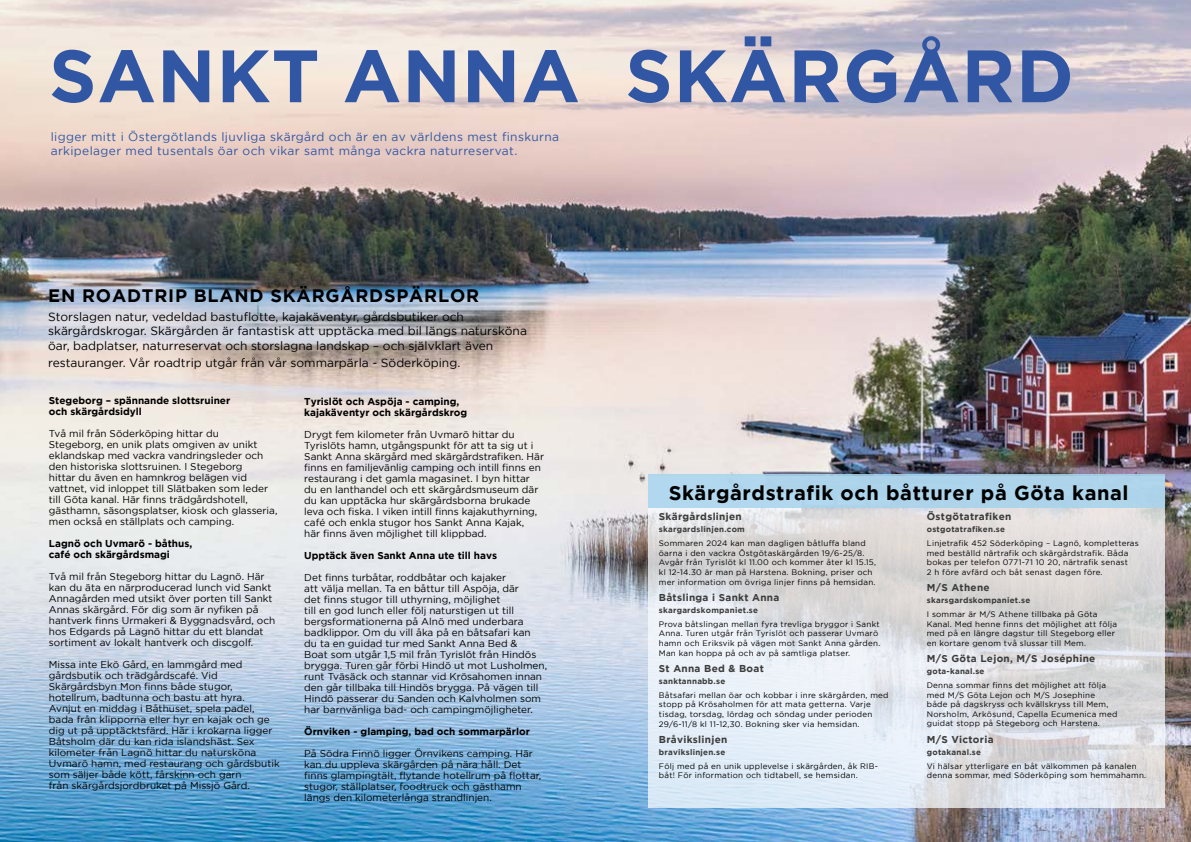
<style>
.page{position:relative;width:1191px;height:842px;background:#fff}
.page>*{position:absolute;margin:0;border:0;box-sizing:border-box;transform-origin:0 0}
.t1{font:700 74px "Gotham";letter-spacing:.015em;color:#3156a3}
.t2{font:700 20px "Gotham";letter-spacing:.03em;color:#000}
.t3{font:700 18px "Gotham";letter-spacing:.045em;color:#000}
.t4{font:12px/14.4px "Gotham";color:#000}
.t5{font:12px/14.4px "Gotham";letter-spacing:.03em;color:#3156a3}
.t6{font:10px/11px "Gotham";color:#000}
.t7{font:700 10px/11px "Gotham";color:#000}
.t8{font:700 10px "Gotham";letter-spacing:.03em;color:#3c3c3b}
.t9{font:8px/9.6px "Gotham";letter-spacing:.03em;color:#000}
.t10{font:700 8px "Gotham";letter-spacing:.03em;color:#3c3c3b}
</style>
<div class="page">
<img style="left:0;top:0;width:1191px;height:842px">
<svg style="left:648px;top:508px;width:516px;height:299px;background:#dee1e5"></svg>
<div style="left:648px;top:474px;width:516px;height:34px;background:#a8d4ed"></div>
<h1 class="t1" style="left:49px;top:33px;width:1026px">SANKT ANNA SKÄRGÅRD</h1>
<p class="t5" style="left:51px;top:129px;width:510px">ligger mitt i Östergötlands ljuvliga skärgård och är en av världens mest finskurna arkipelager med tusentals öar och vikar samt många vackra naturreservat.</p>
<h3 class="t3" style="left:48px;top:285px;width:432px">EN ROADTRIP BLAND SKÄRGÅRDSPÄRLOR</h3>
<p class="t4" style="left:48px;top:309px;width:480px">Storslagen natur, vedeldad bastuflotte, kajakäventyr, gårdsbutiker och skärgårdskrogar. Skärgården är fantastisk att upptäcka med bil längs natursköna öar, badplatser, naturreservat och storslagna landskap – och självklart även</p>
<p class="t4" style="left:48px;top:355px;width:413px">restauranger. Vår roadtrip utgår från vår sommarpärla - Söderköping.</p>
<p class="t7" style="left:49px;top:395px;width:183px">Stegeborg – spännande slottsruiner och skärgårdsidyll</p>
<p class="t6" style="left:49px;top:428px;width:230px">Två mil från Söderköping hittar du<br>Stegeborg, en unik plats omgiven av unikt eklandskap med vackra vandringsleder och den historiska slottsruinen. I Stegeborg<br>hittar du även en hamnkrog belägen vid vattnet, vid inloppet till Slätbaken som leder till Göta kanal. Här finns trädgårdshotell, gästhamn, säsongsplatser, kiosk och glasseria, men också en ställplats och camping.</p>
<p class="t7" style="left:49px;top:538px;width:145px">Lagnö och Uvmarö - båthus, café och skärgårdsmagi</p>
<p class="t6" style="left:49px;top:571px;width:228px">Två mil från Stegeborg hittar du Lagnö. Här kan du äta en närproducerad lunch vid Sankt Annagården med utsikt över porten till Sankt Annas skärgård. För dig som är nyfiken på hantverk finns Urmakeri &amp; Byggnadsvård, och hos Edgards på Lagnö hittar du ett blandat sortiment av lokalt hantverk och discgolf.</p>
<p class="t6" style="left:49px;top:659px;width:232px">Missa inte Ekö Gård, en lammgård med gårdsbutik och trädgårdscafé. Vid Skärgårdsbyn Mon finns både stugor, hotellrum, badtunna och bastu att hyra.<br>Avnjut en middag i Båthuset, spela padel, bada från klipporna eller hyr en kajak och ge dig ut på upptäcktsfärd. Här i krokarna ligger Båtsholm där du kan rida islandshäst. Sex kilometer från Lagnö hittar du natursköna Uvmarö hamn, med restaurang och gårdsbutik som säljer både kött, fårskinn och garn<br>från skärgårdsjordbruket på Missjö Gård.</p>
<p class="t7" style="left:304px;top:395px;width:165px">Tyrislöt och Aspöja - camping, kajakäventyr och skärgårdskrog</p>
<p class="t6" style="left:304px;top:428px;width:241px">Drygt fem kilometer från Uvmarö hittar du Tyrislöts hamn, utgångspunkt för att ta sig ut i Sankt Anna skärgård med skärgårdstrafiken. Här finns en familjevänlig camping och intill finns en restaurang i det gamla magasinet. I byn hittar du en lanthandel och ett skärgårdsmuseum där du kan upptäcka hur skärgårdsborna brukade leva och fiska. I viken intill finns kajakuthyrning, café och enkla stugor hos Sankt Anna Kajak,<br>här finns även möjlighet till klippbad.</p>
<p class="t7" style="left:304px;top:549px;width:194px">Upptäck även Sankt Anna ute till havs</p>
<p class="t6" style="left:304px;top:571px;width:244px">Det finns turbåtar, roddbåtar och kajaker<br>att välja mellan. Ta en båttur till Aspöja, där<br>det finns stugor till uthyrning, möjlighet<br>till en god lunch eller följ naturstigen ut till bergsformationerna på Alnö med underbara badklippor. Om du vill åka på en båtsafari kan<br>du ta en guidad tur med Sankt Anna Bed &amp;<br>Boat som utgår 1,5 mil från Tyrislöt från Hindös brygga. Turen går förbi Hindö ut mot Lusholmen, runt Tväsäck och stannar vid Krösahomen innan den går tillbaka till Hindös brygga. På vägen till Hindö passerar du Sanden och Kalvholmen som har barnvänliga bad- och campingmöjligheter.</p>
<p class="t7" style="left:304px;top:725px;width:227px">Örnviken - glamping, bad och sommarpärlor</p>
<p class="t6" style="left:304px;top:747px;width:239px">På Södra Finnö ligger Örnvikens camping. Här kan du uppleva skärgården på nära håll. Det finns glampingtält, flytande hotellrum på flottar, stugor, ställplatser, foodtruck och gästhamn längs den kilometerlånga strandlinjen.</p>
<h2 class="t2" style="left:669px;top:481px;width:461px">Skärgårdstrafik och båtturer på Göta kanal</h2>
<p class="t8" style="left:659px;top:511px;width:84px">Skärgårdslinjen</p>
<p class="t10" style="left:659px;top:525px;width:87px">skargardslinjen.com</p>
<p class="t9" style="left:659px;top:538px;width:219px">Sommaren 2024 kan man dagligen båtluffa bland öarna i den vackra Östgötaskärgården 19/6-25/8.<br>Avgår från Tyrislöt kl 11.00 och kommer åter kl 15.15, kl 12-14.30 är man på Harstena. Bokning, priser och mer information om övriga linjer finns på hemsidan.</p>
<p class="t8" style="left:659px;top:592px;width:122px">Båtslinga i Sankt Anna</p>
<p class="t10" style="left:659px;top:605px;width:101px">skargardskompaniet.se</p>
<p class="t9" style="left:659px;top:619px;width:223px">Prova båtslingan mellan fyra trevliga bryggor i Sankt Anna. Turen utgår från Tyrislöt och passerar Uvmarö hamn och Eriksvik på vägen mot Sankt Anna gården.<br>Man kan hoppa på och av på samtliga platser.</p>
<p class="t8" style="left:659px;top:662px;width:106px">St Anna Bed &amp; Boat</p>
<p class="t10" style="left:659px;top:676px;width:68px">sanktannabb.se</p>
<p class="t9" style="left:659px;top:690px;width:231px">Båtsafari mellan öar och kobbar i inre skärgården, med stopp på Krösaholmen för att mata getterna. Varje tisdag, torsdag, lördag och söndag under perioden 29/6-11/8 kl 11-12,30. Bokning sker via hemsidan.</p>
<p class="t8" style="left:659px;top:733px;width:70px">Bråvikslinjen</p>
<p class="t10" style="left:659px;top:747px;width:68px">bravikslinjen.se</p>
<p class="t9" style="left:659px;top:761px;width:221px">Följ med på en unik upplevelse i skärgården, åk RIB&shy;båt! För information och tidtabell, se hemsidan.</p>
<p class="t8" style="left:926px;top:511px;width:86px">Östgötatrafiken</p>
<p class="t10" style="left:926px;top:525px;width:80px">ostgotatrafiken.se</p>
<p class="t9" style="left:926px;top:538px;width:213px">Linjetrafik 452 Söderköping – Lagnö, kompletteras med beställd närtrafik och skärgårdstrafik. Båda bokas per telefon 0771-71 10 20, närtrafik senast<br>2 h före avfärd och båt senast dagen före.</p>
<p class="t8" style="left:926px;top:582px;width:64px">M/S Athene</p>
<p class="t10" style="left:926px;top:596px;width:105px">skarsgardskompaniet.se</p>
<p class="t9" style="left:926px;top:609px;width:192px">I sommar är M/S Athene tillbaka på Göta Kanal. Med henne finns det möjlighet att följa med på en längre dagstur till Stegeborg eller en kortare genom två slussar till Mem.</p>
<p class="t8" style="left:926px;top:653px;width:170px">M/S Göta Lejon, M/S Joséphine</p>
<p class="t10" style="left:926px;top:667px;width:59px">gota-kanal.se</p>
<p class="t9" style="left:926px;top:680px;width:192px">Denna sommar finns det möjlighet att följa med M/S Göta Lejon och M/S Josephine både på dagskryss och kvällskryss till Mem, Norsholm, Arkösund, Capella Ecumenica med guidat stopp på Stegeborg och Harstena.</p>
<p class="t8" style="left:926px;top:733px;width:68px">M/S Victoria</p>
<p class="t10" style="left:926px;top:747px;width:56px">gotakanal.se</p>
<p class="t9" style="left:926px;top:761px;width:221px">Vi hälsar ytterligare en båt välkommen på kanalen denna sommar, med Söderköping som hemmahamn.</p>
</div>
